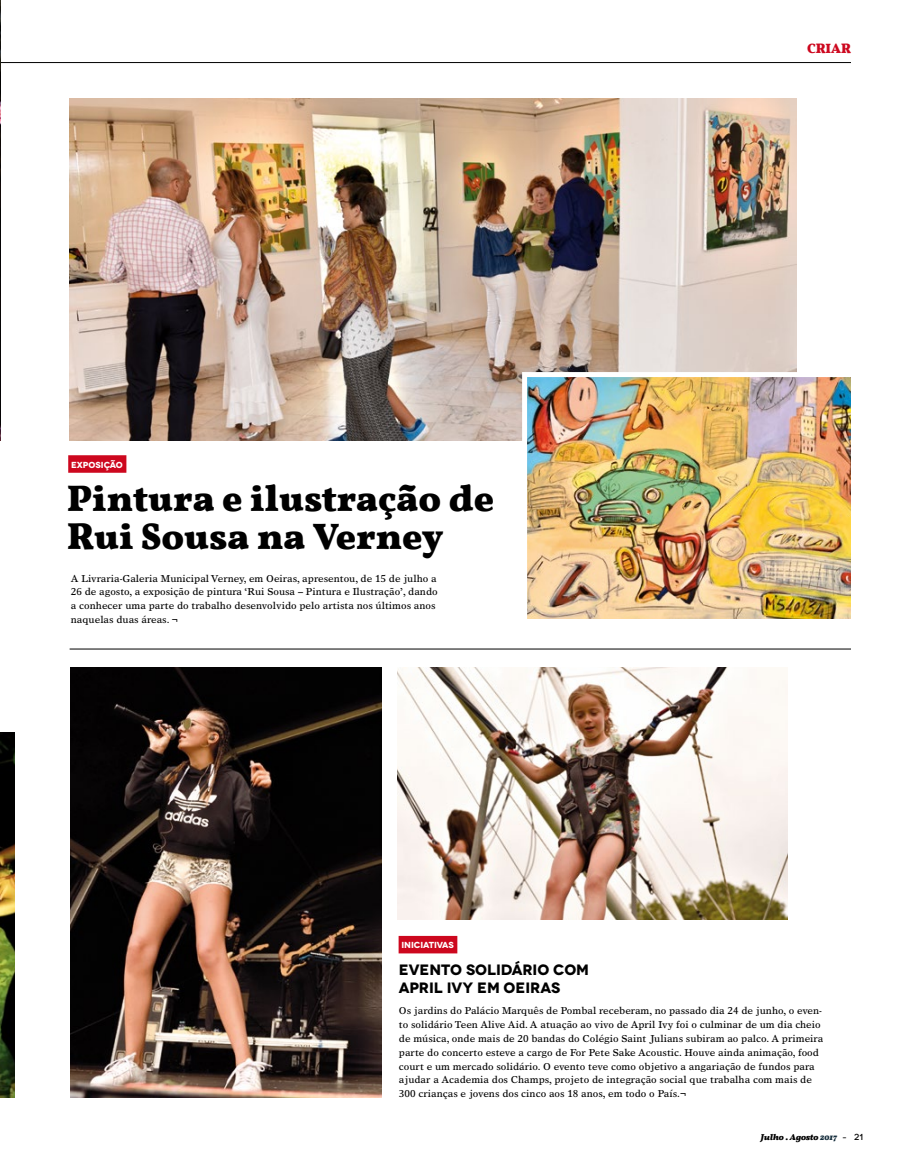
<style>
.page{position:relative;width:922px;height:1170px;background:#fff}
.page>*{position:absolute;margin:0;border:0;box-sizing:border-box;transform-origin:0 0}
.t1{font:700 37.5px/37.5px "Vollkorn";color:#000}
.t2{font:700 15px/17.5px "Novecentowide";color:#000}
.t3{font:700 13.75px "Vollkorn";color:#cd071e}
.t4{font:10px/13.8px "Times Europa LT";color:#000}
.t5{font:700 8.75px "Novecentowide";letter-spacing:-.01em;color:#fff}
.t6{font:italic 700 8.75px "Vollkorn";color:#000}
.s1{color:#152d3c}
.s2{font-family:"Foundry Wilson";font-weight:400;font-style:normal}
.s3{font-family:"Novecentowide";font-weight:500;font-style:normal}
</style>
<div class="page">
<hr style="left:0;top:62px;width:850px;height:1px;background:#000">
<hr style="left:70px;top:648px;width:780px;height:1px;background:#000">
<img style="left:397px;top:667px;width:390px;height:252px">
<div style="left:398px;top:935px;width:59px;height:18px;background:#cd071e"></div>
<div style="left:68px;top:455px;width:58px;height:17px;background:#cd071e"></div>
<img style="left:71px;top:667px;width:310px;height:430px">
<img style="left:70px;top:98px;width:725px;height:342px">
<img style="left:0;top:0;width:1px;height:440px">
<img style="left:0;top:732px;width:14px;height:365px">
<img style="left:528px;top:378px;width:321px;height:240px">
<div style="left:522px;top:372px;width:333px;height:252px;border:5px solid #fff"></div>
<p class="t5" style="left:71px;top:459px;width:53px">EXPOSIÇÃO</p>
<h1 class="t1" style="left:67px;top:479px;width:428px">Pintura e ilustração de<br>Rui Sousa na Verney</h1>
<p class="t4" style="left:71px;top:571px;width:368px">A Livraria-Galeria Municipal Verney, em Oeiras, apresentou, de 15 de julho a 26 de agosto, a exposição de pintura ‘Rui Sousa – Pintura e Ilustração’, dando a conhecer uma parte do trabalho desenvolvido pelo artista nos últimos anos naquelas duas áreas. ¬</p>
<p class="t5" style="left:401px;top:939px;width:54px">INICIATIVAS</p>
<h3 class="t3" style="left:806px;top:40px;width:45px">CRIAR</h3>
<h2 class="t2" style="left:399px;top:961px;width:191px">EVENTO SOLIDÁRIO COM<br>APRIL IVY EM OEIRAS</h2>
<p class="t4" style="left:399px;top:1003px;width:426px">Os jardins do Palácio Marquês de Pombal receberam, no passado dia 24 de junho, o even&shy;to solidário Teen Alive Aid. A atuação ao vivo de April Ivy foi o culminar de um dia cheio de música, onde mais de 20 bandas do Colégio Saint Julians subiram ao palco. A primeira parte do concerto esteve a cargo de For Pete Sake Acoustic. Houve ainda animação, food court e um mercado solidário. O evento teve como objetivo a angariação de fundos para ajudar a Academia dos Champs, projeto de integração social que trabalha com mais de 300 crianças e jovens dos cinco aos 18 anos, em todo o País.¬</p>
<p class="t6" style="left:760px;top:1131px;width:104px">Julho . Agosto <span class="s1">2017</span> <span class="s2">-</span> <span class="s3">21</span></p>
</div>
